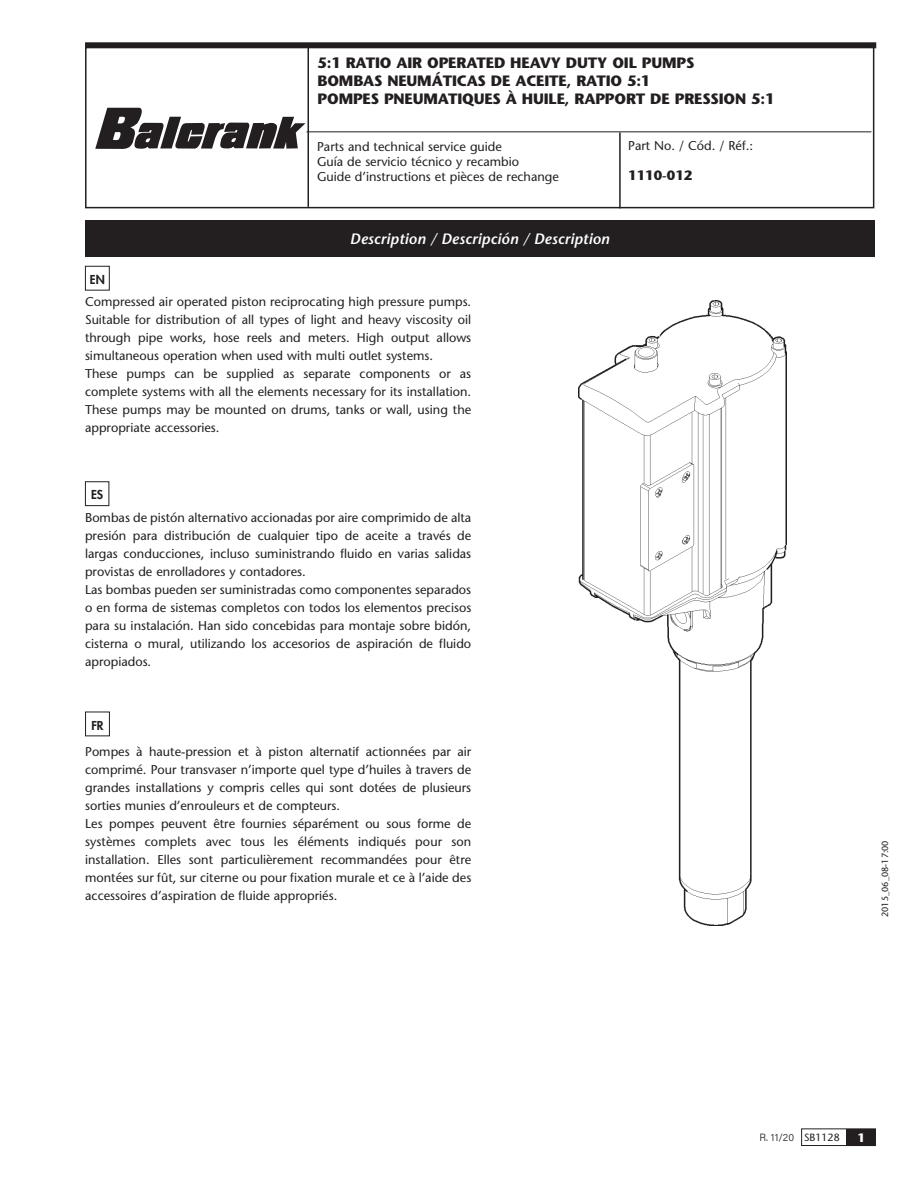
<style>
.page{position:relative;width:918px;height:1188px;background:#fff}
.page>*{position:absolute;margin:0;border:0;box-sizing:border-box;transform-origin:0 0}
.t1{font:700 15px/18px "Stone Sans";letter-spacing:-.01em;color:#231f20}
.t2{font:italic 600 15px "Stone Sans";letter-spacing:.01em;color:#fff}
.t3{font:700 13.5px "Stone Sans";color:#231f20}
.t4{font:12.75px/18px "Stone Sans";color:#231f20}
.t5{font:800 12px "Futura";color:#231f20}
.t6{font:700 12px "Stone Sans";color:#fff}
.t7{font:300 10.5px "Acumin Pro";color:#231f20}
.t8{font:9px "Stone Sans";color:#231f20}
.s1{font-family:"Stone Sans";font-weight:400}
</style>
<div class="page">
<div style="left:801px;top:1129px;width:75px;height:17px;border:1px solid #231f20"></div>
<div style="left:847px;top:1129px;width:29px;height:17px;background:#231f20"></div>
<div style="left:85px;top:42px;width:791px;height:6px;background:#231f20"></div>
<div style="left:85px;top:47px;width:789px;height:161px;background:#fff;border:2px solid #231f20"></div>
<hr style="left:308px;top:47px;width:1px;height:160px;background:#231f20">
<hr style="left:307px;top:131px;width:564px;height:1px;background:#231f20">
<div style="left:85px;top:220px;width:789px;height:36px;background:#231f20"></div>
<div style="left:85px;top:266px;width:25px;height:25px;border:1px solid #231f20"></div>
<div style="left:85px;top:481px;width:24px;height:25px;border:1px solid #231f20"></div>
<hr style="left:619px;top:132px;width:2px;height:76px;background:#231f20">
<div style="left:85px;top:712px;width:25px;height:24px;border:1px solid #231f20"></div>
<svg style="left:95px;top:108px;width:210px;height:41px"></svg>
<img style="left:578px;top:301px;width:208px;height:624px">
<p class="t1" style="left:318px;top:54px;width:458px">5:1 RATIO AIR OPERATED HEAVY DUTY OIL PUMPS<br>BOMBAS NEUMÁTICAS DE ACEITE, RATIO 5:1<br>POMPES PNEUMATIQUES À HUILE, RAPPORT DE PRESSION 5:1</p>
<p class="t4" style="left:317px;top:139px;width:243px;line-height:15px">Parts and technical service guide<br>Guía de servicio técnico y recambio<br>Guide d’instructions et pièces de rechange</p>
<p class="t4" style="left:628px;top:136px;width:126px">Part No. / Cód. / Réf.:</p>
<p class="t3" style="left:628px;top:167px;width:66px">1110-012</p>
<p class="t5" style="left:90px;top:272px;width:16px">EN</p>
<p class="t2" style="left:350px;top:230px;width:261px">Description / Descripción / Description</p>
<p class="t4" style="left:85px;top:293px;width:388px">Compressed air operated piston reciprocating high pressure pumps.<br>Suitable for distribution of all types of light and heavy viscosity oil through pipe works, hose reels and meters. High output allows simultaneous operation when used with multi outlet systems.<br>These pumps can be supplied as separate components or as complete systems with all the elements necessary for its installation.<br>These pumps may be mounted on drums, tanks or wall, using the appropriate accessories.</p>
<p class="t5" style="left:91px;top:487px;width:14px">ES</p>
<p class="t4" style="left:85px;top:509px;width:388px">Bombas de pistón alternativo accionadas por aire comprimido de alta presión para distribución de cualquier tipo de aceite a través de largas conducciones, incluso suministrando fluido en varias salidas provistas de enrolladores y contadores.<br>Las bombas pueden ser suministradas como componentes separados o en forma de sistemas completos con todos los elementos precisos para su instalación. Han sido concebidas para montaje sobre bidón, cisterna o mural, utilizando los accesorios de aspiración de fluido apropiados.</p>
<p class="t5" style="left:91px;top:717px;width:14px">FR</p>
<p class="t4" style="left:85px;top:743px;width:388px">Pompes à haute-pression et à piston alternatif actionnées par air comprimé. Pour transvaser n’importe quel type d’huiles à travers de grandes installations y compris celles qui sont dotées de plusieurs sorties munies d’enrouleurs et de compteurs.<br>Les pompes peuvent être fournies séparément ou sous forme de systèmes complets avec tous les éléments indiqués pour son installation. Elles sont particulièrement recommandées pour être montées sur fût, sur citerne ou pour fixation murale et ce à l’aide des accessoires d’aspiration de fluide appropriés.</p>
<p class="t8" style="left:880px;top:917px;width:78px;rotate:-90deg">2015_06_08-17:00</p>
<p class="t7" style="left:759px;top:1130px;width:82px">R. 11/20 <span class="s1">SB1128</span></p>
<p class="t6" style="left:858px;top:1130px;width:9px">1</p>
</div>
